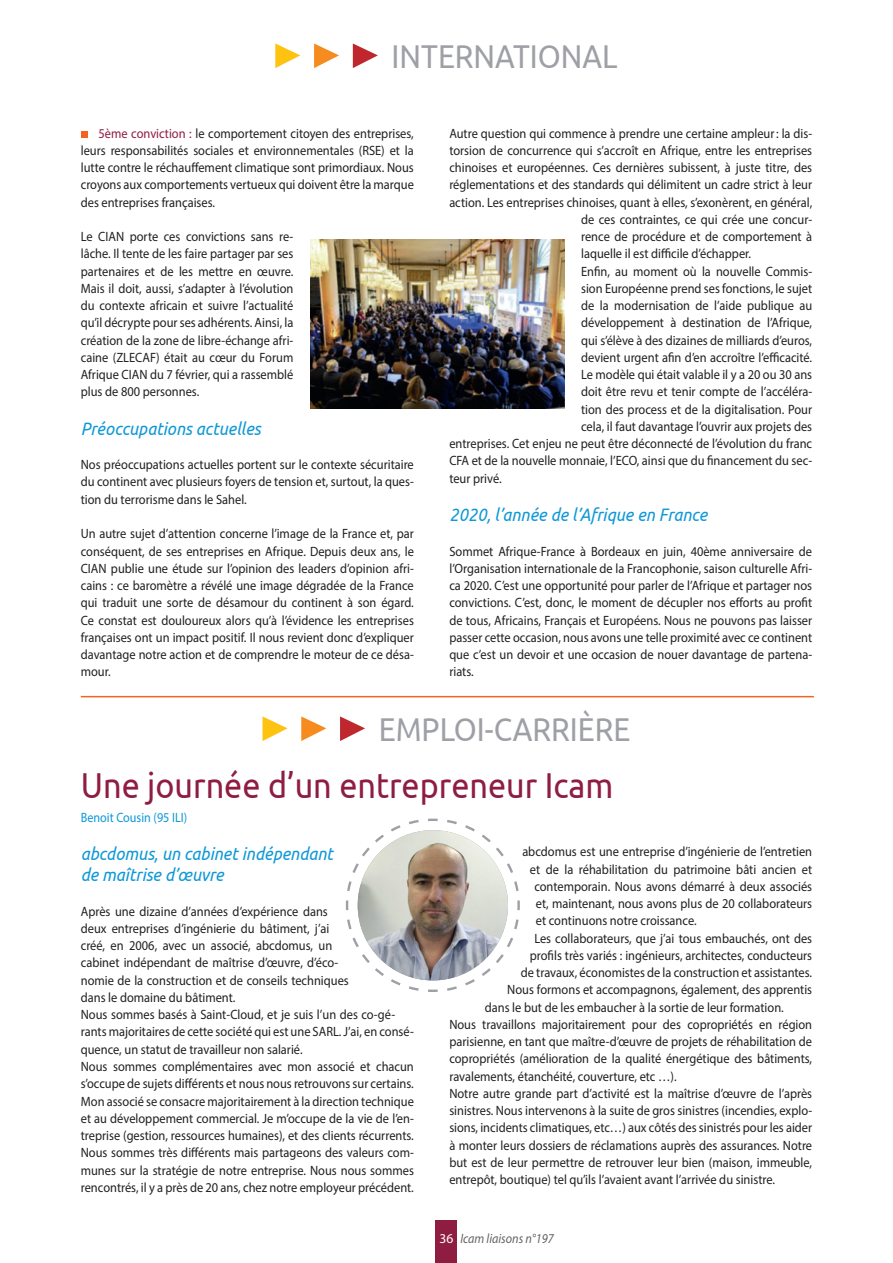
<style>
.page{position:relative;width:893px;height:1263px;background:#fff}
.page>*{position:absolute;margin:0;border:0;box-sizing:border-box;transform-origin:0 0}
.t1{font:36px "Ubuntu";color:#8f1d42;scale:.9 1}
.t2{font:33px "Ubuntu";color:#9ea0a6;scale:.9 1}
.t3{font:italic 18px/21px "Ubuntu";color:#0e98d7;scale:.92 1}
.t4{font:13.5px/17.2px "Myriad Pro";color:#231f20;text-align:justify;scale:.92 1}
.t5{font:13.5px "Myriad Pro";color:#0e98d7;scale:.9 1}
.t6{font:italic 13.5px "Myriad Pro";color:#636366;scale:.9 1}
.t7{font:13.5px "Myriad Pro";color:#fff}
.s1{color:#8f1d42}
</style>
<div class="page">
<div style="left:436px;top:1220px;width:21px;height:43px;background:#8f1d42"></div>
<div style="left:81px;top:131px;width:7px;height:7px;background:#f36421"></div>
<img style="left:310px;top:240px;width:254px;height:168px">
<svg style="left:275px;top:43px;width:25px;height:25px"></svg>
<svg style="left:314px;top:43px;width:25px;height:25px"></svg>
<svg style="left:353px;top:43px;width:25px;height:25px"></svg>
<hr style="left:81px;top:696px;width:733px;height:1px;background:#f36421">
<svg style="left:262px;top:716px;width:26px;height:25px"></svg>
<svg style="left:301px;top:716px;width:25px;height:25px"></svg>
<svg style="left:340px;top:716px;width:25px;height:25px"></svg>
<svg style="left:345px;top:818px;width:175px;height:174px"></svg>
<img style="left:358px;top:830px;width:150px;height:150px;border-radius:75px">
<p class="t2" style="left:392px;top:36px;width:253px">INTERNATIONAL</p>
<p class="t4" style="left:81px;top:124px;width:364px;text-indent:18px"><span class="s1">5ème conviction :</span> le comportement citoyen des entreprises, leurs responsabilités sociales et environnementales (RSE) et la lutte contre le réchauffement climatique sont primordiaux. Nous croyons aux comportements vertueux qui doivent être la marque des entreprises françaises.</p>
<p class="t4" style="left:81px;top:228px;width:233px">Le CIAN porte ces convictions sans re&shy;lâche. Il tente de les faire partager par ses partenaires et de les mettre en œuvre.<br>Mais il doit, aussi, s’adapter à l’évolution du contexte africain et suivre l’actualité qu’il décrypte pour ses adhérents. Ainsi, la création de la zone de libre-échange afri&shy;caine (ZLECAF) était au cœur du Forum Afrique CIAN du 7 février, qui a rassemblé plus de 800 personnes.</p>
<p class="t3" style="left:81px;top:417px;width:197px">Préoccupations actuelles</p>
<p class="t4" style="left:81px;top:456px;width:364px">Nos préoccupations actuelles portent sur le contexte sécuritaire du continent avec plusieurs foyers de tension et, surtout, la ques&shy;tion du terrorisme dans le Sahel.</p>
<p class="t4" style="left:81px;top:525px;width:364px">Un autre sujet d’attention concerne l’image de la France et, par conséquent, de ses entreprises en Afrique. Depuis deux ans, le CIAN publie une étude sur l’opinion des leaders d’opinion afri&shy;cains : ce baromètre a révélé une image dégradée de la France qui traduit une sorte de désamour du continent à son égard.<br>Ce constat est douloureux alors qu’à l’évidence les entreprises françaises ont un impact positif. Il nous revient donc d’expliquer davantage notre action et de comprendre le moteur de ce désa&shy;mour.</p>
<p class="t4" style="left:449px;top:124px;width:396px">Autre question qui commence à prendre une certaine ampleur : la dis-</p>
<p class="t4" style="left:449px;top:142px;width:396px">torsion de concurrence qui s’accroît en Afrique, entre les entreprises</p>
<p class="t4" style="left:449px;top:159px;width:396px">chinoises et européennes. Ces dernières subissent, à juste titre, des</p>
<p class="t4" style="left:449px;top:176px;width:396px">réglementations et des standards qui délimitent un cadre strict à leur</p>
<p class="t4" style="left:449px;top:193px;width:396px">action. Les entreprises chinoises, quant à elles, s’exonèrent, en général,</p>
<p class="t4" style="left:581px;top:211px;width:253px">de ces contraintes, ce qui crée une concur-</p>
<p class="t4" style="left:581px;top:228px;width:253px">rence de procédure et de comportement à</p>
<p class="t4" style="left:581px;top:245px;width:186px">laquelle il est difficile d’échapper.</p>
<p class="t4" style="left:581px;top:262px;width:253px">Enfin, au moment où la nouvelle Commis-</p>
<p class="t4" style="left:581px;top:280px;width:253px">sion Européenne prend ses fonctions, le sujet</p>
<p class="t4" style="left:581px;top:297px;width:253px">de la modernisation de l’aide publique au</p>
<p class="t4" style="left:581px;top:314px;width:253px">développement à destination de l’Afrique,</p>
<p class="t4" style="left:581px;top:331px;width:253px">qui s’élève à des dizaines de milliards d’euros,</p>
<p class="t4" style="left:581px;top:349px;width:253px">devient urgent afin d’en accroître l’efficacité.</p>
<p class="t4" style="left:581px;top:366px;width:253px">Le modèle qui était valable il y a 20 ou 30 ans</p>
<p class="t4" style="left:581px;top:383px;width:253px">doit être revu et tenir compte de l’accéléra-</p>
<p class="t4" style="left:581px;top:400px;width:253px">tion des process et de la digitalisation. Pour</p>
<p class="t4" style="left:581px;top:418px;width:253px">cela, il faut davantage l’ouvrir aux projets des</p>
<p class="t4" style="left:449px;top:435px;width:396px">entreprises. Cet enjeu ne peut être déconnecté de l’évolution du franc</p>
<p class="t4" style="left:449px;top:452px;width:396px">CFA et de la nouvelle monnaie, l’ECO, ainsi que du financement du sec-</p>
<p class="t4" style="left:449px;top:469px;width:58px">teur privé.</p>
<p class="t3" style="left:449px;top:503px;width:282px">2020, l’année de l’Afrique en France</p>
<p class="t4" style="left:449px;top:542px;width:396px">Sommet Afrique-France à Bordeaux en juin, 40ème anniversaire de l’Organisation internationale de la Francophonie, saison culturelle Afri&shy;ca 2020. C’est une opportunité pour parler de l’Afrique et partager nos convictions. C’est, donc, le moment de décupler nos efforts au profit de tous, Africains, Français et Européens. Nous ne pouvons pas laisser passer cette occasion, nous avons une telle proximité avec ce continent que c’est un devoir et une occasion de nouer davantage de partena&shy;riats.</p>
<p class="t2" style="left:379px;top:709px;width:281px">EMPLOI-CARRIÈRE</p>
<p class="t1" style="left:81px;top:764px;width:593px">Une journée d’un entrepreneur Icam</p>
<p class="t5" style="left:81px;top:809px;width:120px">Benoit Cousin (95 ILI)</p>
<p class="t3" style="left:81px;top:843px;width:276px">abcdomus, un cabinet indépendant de maîtrise d’œuvre</p>
<p class="t4" style="left:81px;top:902px;width:293px;text-align:left">Après une dizaine d’années d’expérience dans deux entreprises d’ingénierie du bâtiment, j’ai créé, en 2006, avec un associé, abcdomus, un cabinet indépendant de maîtrise d’œuvre, d’éco&shy;nomie de la construction et de conseils techniques dans le domaine du bâtiment.</p>
<p class="t4" style="left:81px;top:1006px;width:364px;text-align:left">Nous sommes basés à Saint-Cloud, et je suis l’un des co-gé&shy;rants majoritaires de cette société qui est une SARL. J’ai, en consé&shy;quence, un statut de travailleur non salarié.</p>
<p class="t4" style="left:81px;top:1057px;width:364px">Nous sommes complémentaires avec mon associé et chacun s’occupe de sujets différents et nous nous retrouvons sur certains.<br>Mon associé se consacre majoritairement à la direction technique et au développement commercial. Je m’occupe de la vie de l’en&shy;treprise (gestion, ressources humaines), et des clients récurrents.<br>Nous sommes très différents mais partageons des valeurs com&shy;munes sur la stratégie de notre entreprise. Nous nous sommes rencontrés, il y a près de 20 ans, chez notre employeur précédent.</p>
<p class="t4" style="left:522px;top:843px;width:317px">abcdomus est une entreprise d’ingénierie de l’entretien</p>
<p class="t4" style="left:530px;top:860px;width:308px">et de la réhabilitation du patrimoine bâti ancien et</p>
<p class="t4" style="left:534px;top:877px;width:304px">contemporain. Nous avons démarré à deux associés</p>
<p class="t4" style="left:536px;top:895px;width:302px">et, maintenant, nous avons plus de 20 collaborateurs</p>
<p class="t4" style="left:536px;top:912px;width:176px">et continuons notre croissance.</p>
<p class="t4" style="left:534px;top:929px;width:303px">Les collaborateurs, que j’ai tous embauchés, ont des</p>
<p class="t4" style="left:530px;top:946px;width:308px">profils très variés : ingénieurs, architectes, conducteurs</p>
<p class="t4" style="left:521px;top:964px;width:318px">de travaux, économistes de la construction et assistantes.</p>
<p class="t4" style="left:507px;top:981px;width:333px">Nous formons et accompagnons, également, des apprentis</p>
<p class="t4" style="left:485px;top:998px;width:326px">dans le but de les embaucher à la sortie de leur formation.</p>
<p class="t4" style="left:449px;top:1015px;width:396px">Nous travaillons majoritairement pour des copropriétés en région parisienne, en tant que maître-d’œuvre de projets de réhabilitation de copropriétés (amélioration de la qualité énergétique des bâtiments, ravalements, étanchéité, couverture, etc …).</p>
<p class="t4" style="left:449px;top:1084px;width:396px">Notre autre grande part d’activité est la maîtrise d’œuvre de l’après sinistres. Nous intervenons à la suite de gros sinistres (incendies, explo&shy;sions, incidents climatiques, etc…) aux côtés des sinistrés pour les aider à monter leurs dossiers de réclamations auprès des assurances. Notre but est de leur permettre de retrouver leur bien (maison, immeuble, entrepôt, boutique) tel qu’ils l’avaient avant l’arrivée du sinistre.</p>
<p class="t7" style="left:439px;top:1230px;width:15px">36</p>
<p class="t6" style="left:460px;top:1230px;width:105px">Icam liaisons n°197</p>
</div>
